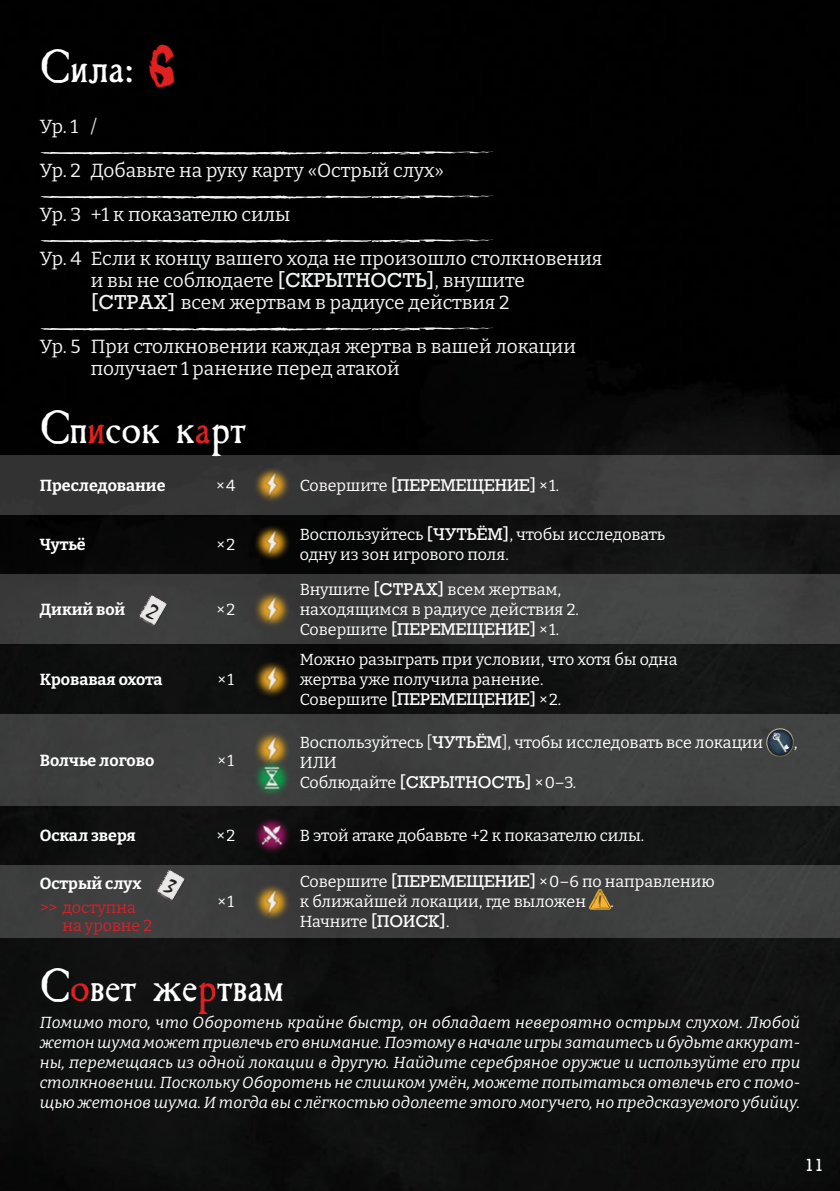
<style>
.page{position:relative;width:840px;height:1191px;background:#fff}
.page>*{position:absolute;margin:0;border:0;box-sizing:border-box;transform-origin:0 0}
.t1{font:48px "Caslon Antique";color:#fff}
.t2{font:19px/22px "Bitter";color:#f2f3f4}
.t3{font:18px "Rockwell";color:#fff}
.t4{font:16px/20px "Bitter";color:#fff}
.t5{font:italic 16px/20px "Bitter";letter-spacing:.01em;color:#fff;text-align:justify}
.t6{font:16px "Rockwell Nova";color:#fff}
.t7{font:700 16px "Bitter";color:#fff}
.t8{font:16px/18px "Bitter";color:#d1232a}
.s1{font-family:"Dread";color:#e12020}
.s2{font-family:"Rockwell Nova"}
.s3{color:#e12020}
.s4{font-family:"Bitter"}
</style>
<div class="page">
<img style="left:0;top:0;width:839px;height:1191px">
<div style="left:0;top:455px;width:839px;height:59px;background:#363636"></div>
<div style="left:0;top:574px;width:839px;height:70px;background:#3e3e3e"></div>
<div style="left:0;top:714px;width:839px;height:91px;background:#3e3f3e"></div>
<div style="left:0;top:865px;width:839px;height:72px;background:#3e3e3e"></div>
<img style="left:766px;top:728px;width:27px;height:28px">
<img style="left:589px;top:889px;width:21px;height:20px">
<img style="left:255px;top:469px;width:34px;height:32px">
<img style="left:253px;top:523px;width:38px;height:39px">
<img style="left:256px;top:592px;width:35px;height:33px">
<img style="left:253px;top:660px;width:38px;height:38px">
<img style="left:256px;top:889px;width:32px;height:30px">
<img style="left:253px;top:816px;width:38px;height:38px">
<img style="left:157px;top:870px;width:28px;height:31px">
<img style="left:139px;top:595px;width:28px;height:31px">
<img style="left:255px;top:733px;width:34px;height:26px">
<img style="left:256px;top:759px;width:32px;height:36px">
<svg style="left:39px;top:151px;width:454px;height:4px;background:#656566"></svg>
<svg style="left:39px;top:195px;width:454px;height:4px;background:#656566"></svg>
<svg style="left:39px;top:239px;width:454px;height:4px;background:#656565"></svg>
<svg style="left:39px;top:327px;width:454px;height:4px;background:#656566"></svg>
<svg style="left:163px;top:877px;width:14px;height:18px"></svg>
<svg style="left:145px;top:603px;width:15px;height:17px"></svg>
<h1 class="t1" style="left:40px;top:40px;width:136px">Сила: <span class="s1">6</span></h1>
<p class="t2" style="left:40px;top:115px;width:58px">Ур. 1 /</p>
<p class="t2" style="left:40px;top:159px;width:405px">Ур. 2 Добавьте на руку карту «Острый слух»</p>
<p class="t2" style="left:40px;top:203px;width:252px">Ур. 3 +1 к показателю силы</p>
<p class="t2" style="left:91px;top:247px;width:513px;text-indent:-51px">Ур. 4 Если к концу вашего хода не произошло столкновения и вы не соблюдаете <span class="s2">[СКРЫТНОСТЬ]</span>, внушите <span class="s2">[СТРАХ]</span> всем жертвам в радиусе действия 2</p>
<p class="t2" style="left:91px;top:335px;width:486px;text-indent:-51px">Ур. 5 При столкновении каждая жертва в вашей локации получает 1 ранение перед атакой</p>
<h1 class="t1" style="left:40px;top:400px;width:208px">Сп<span class="s3">и</span>сок к<span class="s3">а</span>рт</h1>
<p class="t7" style="left:40px;top:475px;width:127px">Преследование</p>
<p class="t4" style="left:216px;top:475px;width:21px">× 4</p>
<p class="t6" style="left:299px;top:475px;width:261px"><span class="s4">Совершите</span> [ПЕРЕМЕЩЕНИЕ] <span class="s4">× 1.</span></p>
<p class="t7" style="left:40px;top:534px;width:47px">Чутьё</p>
<p class="t4" style="left:217px;top:534px;width:20px">× 2</p>
<p class="t4" style="left:299px;top:524px;width:366px">Воспользуйтесь <span class="s2">[ЧУТЬЁМ]</span>, чтобы исследовать одну из зон игрового поля.</p>
<p class="t7" style="left:40px;top:599px;width:87px">Дикий вой</p>
<p class="t4" style="left:217px;top:599px;width:20px">× 2</p>
<p class="t4" style="left:299px;top:579px;width:280px">Внушите <span class="s2">[СТРАХ]</span> всем жертвам, находящимся в радиусе действия 2.</p>
<p class="t6" style="left:299px;top:619px;width:261px"><span class="s4">Совершите</span> [ПЕРЕМЕЩЕНИЕ] <span class="s4">× 1.</span></p>
<p class="t7" style="left:40px;top:669px;width:124px">Кровавая охота</p>
<p class="t4" style="left:218px;top:669px;width:18px">× 1</p>
<p class="t4" style="left:299px;top:649px;width:379px">Можно разыграть при условии, что хотя бы одна жертва уже получила ранение.</p>
<p class="t6" style="left:299px;top:689px;width:263px"><span class="s4">Совершите</span> [ПЕРЕМЕЩЕНИЕ] <span class="s4">× 2.</span></p>
<p class="t4" style="left:299px;top:732px;width:464px">Воспользуйтесь [<span class="s2">ЧУТЬЁМ</span>], чтобы исследовать все локации</p>
<p class="t4" style="left:793px;top:732px;width:5px">,</p>
<p class="t7" style="left:40px;top:750px;width:116px">Волчье логово</p>
<p class="t4" style="left:218px;top:750px;width:18px">× 1</p>
<p class="t4" style="left:299px;top:752px;width:278px">ИЛИ<br>Соблюдайте <span class="s2">[СКРЫТНОСТЬ]</span> × 0–3.</p>
<p class="t7" style="left:40px;top:825px;width:98px">Оскал зверя</p>
<p class="t4" style="left:217px;top:825px;width:20px">× 2</p>
<p class="t4" style="left:299px;top:825px;width:346px">В этой атаке добавьте +2 к показателю силы.</p>
<p class="t7" style="left:40px;top:873px;width:103px">Острый слух</p>
<p class="t4" style="left:299px;top:871px;width:416px">Совершите <span class="s2">[ПЕРЕМЕЩЕНИЕ]</span> × 0–6 по направлению к ближайшей локации, где выложен</p>
<p class="t4" style="left:218px;top:891px;width:18px">× 1</p>
<p class="t8" style="left:62px;top:898px;width:91px;text-indent:-23px">&gt;&gt; доступна на уровне 2</p>
<h1 class="t1" style="left:40px;top:958px;width:245px">С<span class="s3">о</span>вет же<span class="s3">р</span>твам</h1>
<p class="t5" style="left:40px;top:1012px;width:761px">Помимо того, что Оборотень крайне быстр, он обладает невероятно острым слухом. Любой жетон шума может привлечь его внимание. Поэтому в начале игры затаитесь и будьте аккурат&shy;ны, перемещаясь из одной локации в другую. Найдите серебряное оружие и используйте его при столкновении. Поскольку Оборотень не слишком умён, можете попытаться отвлечь его с помо&shy;щью жетонов шума. И тогда вы с лёгкостью одолеете этого могучего, но предсказуемого убийцу.</p>
<p class="t4" style="left:610px;top:891px;width:5px">.</p>
<p class="t4" style="left:299px;top:911px;width:151px">Начните <span class="s2">[ПОИСК]</span>.</p>
<p class="t3" style="left:804px;top:1155px;width:21px">11</p>
</div>
